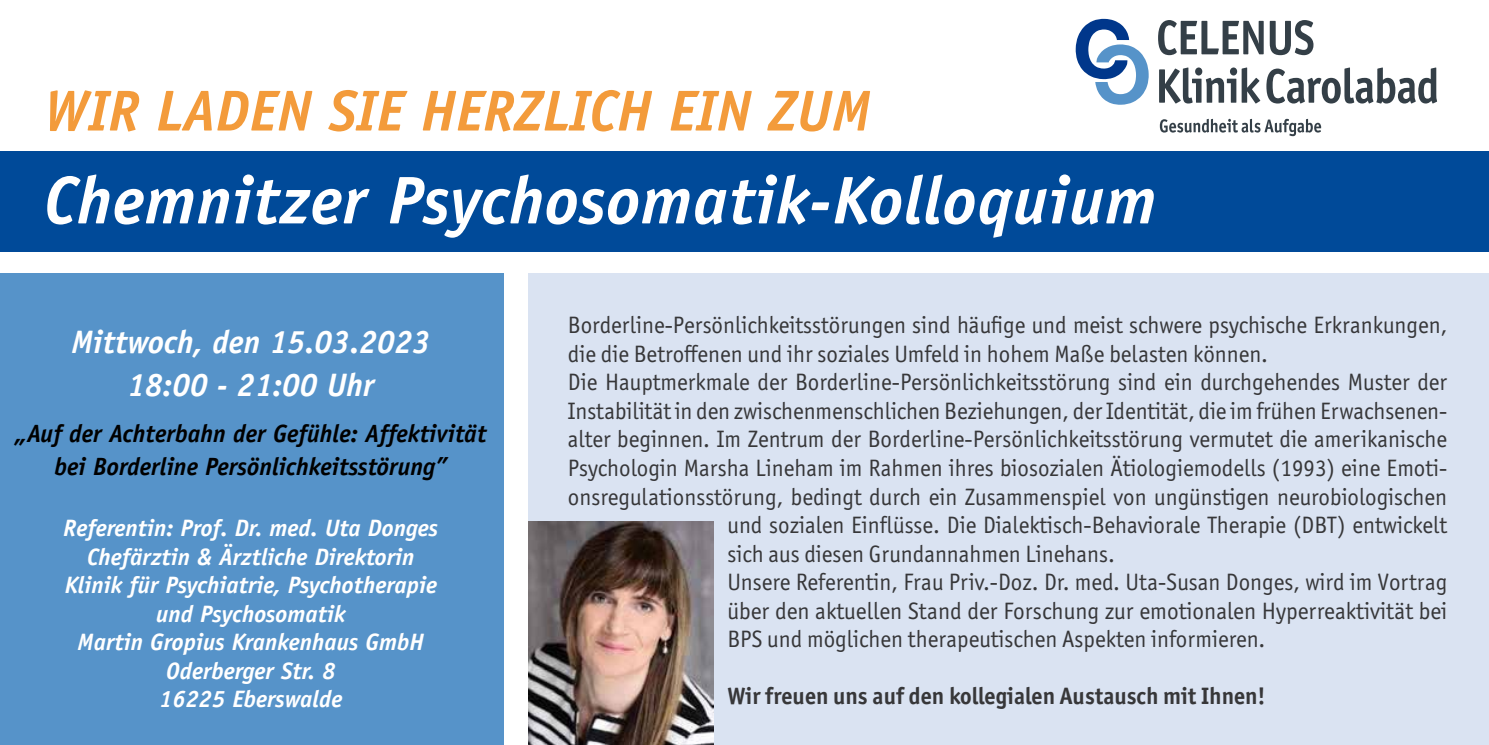
<style>
.page{position:relative;width:1489px;height:745px;background:#fff}
.page>*{position:absolute;margin:0;border:0;box-sizing:border-box;transform-origin:0 0}
.t1{font:italic 700 67.5px "Officina Sans Std";letter-spacing:.01em;color:#fff}
.t2{font:italic 700 57.75px "Officina Sans Std";color:#f39b3b}
.t3{font:italic 700 32.5px/42.5px "Officina Sans Std";color:#fff;text-align:center}
.t4{font:italic 700 25px/32.5px "Officina Sans Std";color:#000;text-align:center}
.t5{font:23.75px "Officina Sans ITC Pro";color:#373739}
.t6{font:italic 700 23.75px/28.5px "Officina Sans Std";color:#fff;text-align:center}
.t7{font:700 23.75px "Officina Sans ITC Pro";color:#373739}
</style>
<div class="page">
<svg style="left:1158px;top:20px;width:105px;height:35px"></svg>
<svg style="left:1269px;top:20px;width:44px;height:35px"></svg>
<svg style="left:1075px;top:19px;width:73px;height:86px"></svg>
<svg style="left:1159px;top:119px;width:161px;height:17px"></svg>
<svg style="left:1159px;top:67px;width:101px;height:36px"></svg>
<svg style="left:1266px;top:67px;width:170px;height:36px"></svg>
<div style="left:0;top:151px;width:1488px;height:100px;background:#004a99"></div>
<div style="left:0;top:273px;width:503px;height:471px;background:#5693c9"></div>
<div style="left:528px;top:273px;width:960px;height:471px;background:#dae3f2"></div>
<img style="left:528px;top:521px;width:185px;height:223px">
<h2 class="t2" style="left:44px;top:76px;width:828px">WIR LADEN SIE HERZLICH EIN ZUM</h2>
<h1 class="t1" style="left:44px;top:160px;width:1113px">Chemnitzer Psychosomatik-Kolloquium</h1>
<h3 class="t3" style="left:71px;top:320px;width:360px">Mittwoch, den 15.03.2023<br>18:00 - 21:00 Uhr</h3>
<p class="t4" style="left:15px;top:417px;width:473px">„Auf der Achterbahn der Gefühle: Affektivität bei Borderline Persönlichkeitsstörung”</p>
<p class="t6" style="left:64px;top:513px;width:376px">Referentin: Prof. Dr. med. Uta Donges<br>Chefärztin &amp; Ärztliche Direktorin<br>Klinik für Psychiatrie, Psychotherapie und Psychosomatik<br>Martin Gropius Krankenhaus GmbH<br>Oderberger Str. 8<br>16225 Eberswalde</p>
<p class="t5" style="left:568px;top:311px;width:880px">Borderline-Persönlichkeitsstörungen sind häufige und meist schwere psychische Erkrankungen,</p>
<p class="t5" style="left:568px;top:339px;width:701px">die die Betroffenen und ihr soziales Umfeld in hohem Maße belasten können.</p>
<p class="t5" style="left:568px;top:368px;width:880px">Die Hauptmerkmale der Borderline-Persönlichkeitsstörung sind ein durchgehendes Muster der</p>
<p class="t5" style="left:568px;top:396px;width:880px">Instabilität in den zwischenmenschlichen Beziehungen, der Identität, die im frühen Erwachsenen-</p>
<p class="t5" style="left:568px;top:425px;width:880px">alter beginnen. Im Zentrum der Borderline-Persönlichkeitsstörung vermutet die amerikanische</p>
<p class="t5" style="left:568px;top:453px;width:880px">Psychologin Marsha Lineham im Rahmen ihres biosozialen Ätiologiemodells (1993) eine Emoti-</p>
<p class="t5" style="left:568px;top:482px;width:880px">onsregulationsstörung, bedingt durch ein Zusammenspiel von ungünstigen neurobiologischen</p>
<p class="t5" style="left:727px;top:510px;width:721px">und sozialen Einflüsse. Die Dialektisch-Behaviorale Therapie (DBT) entwickelt</p>
<p class="t5" style="left:727px;top:539px;width:389px">sich aus diesen Grundannahmen Linehans.</p>
<p class="t5" style="left:727px;top:567px;width:721px">Unsere Referentin, Frau Priv.-Doz. Dr. med. Uta-Susan Donges, wird im Vortrag</p>
<p class="t5" style="left:727px;top:596px;width:721px">über den aktuellen Stand der Forschung zur emotionalen Hyperreaktivität bei</p>
<p class="t5" style="left:727px;top:624px;width:539px">BPS und möglichen therapeutischen Aspekten informieren.</p>
<p class="t7" style="left:727px;top:681px;width:539px">Wir freuen uns auf den kollegialen Austausch mit Ihnen!</p>
</div>
